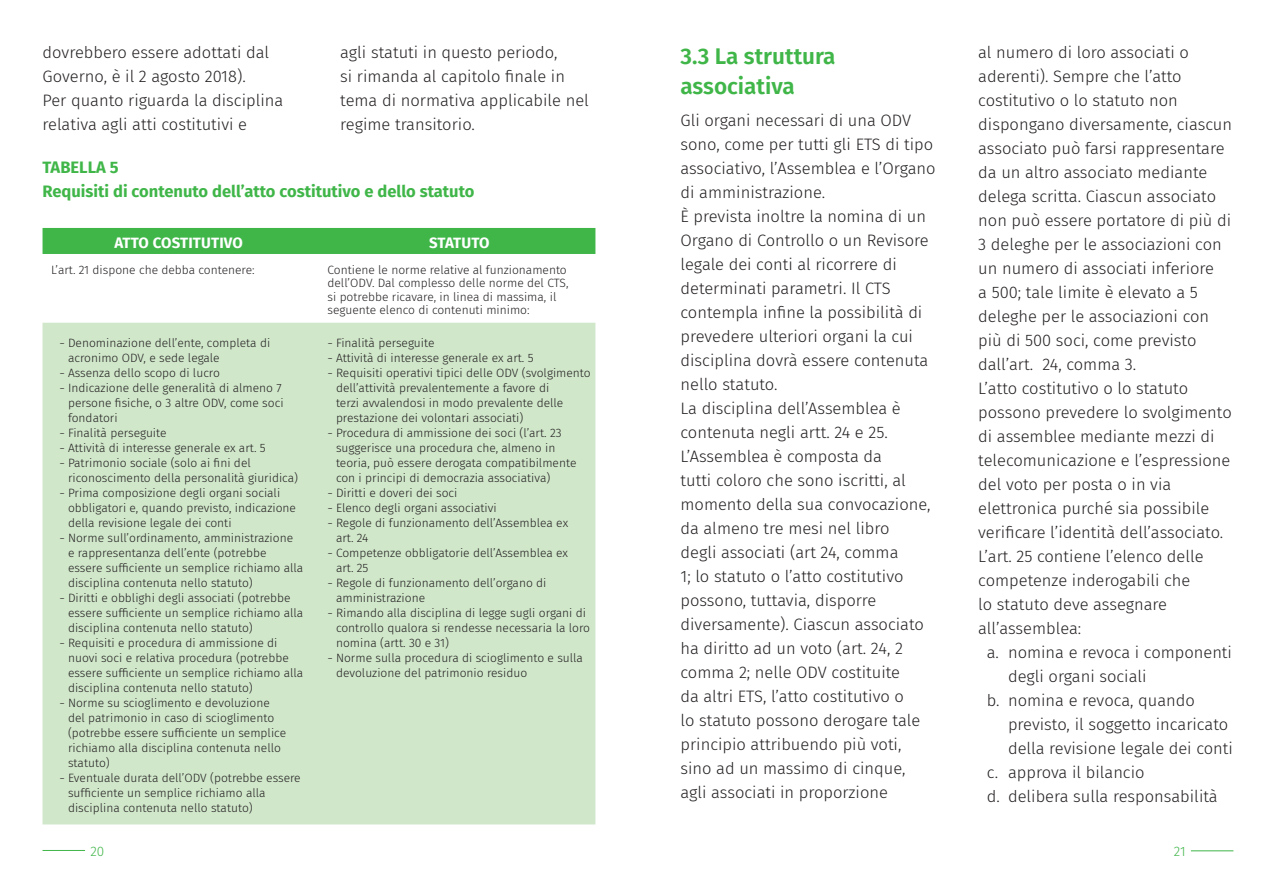
<style>
.page{position:relative;width:1276px;height:893px;background:#fff}
.page>*{position:absolute;margin:0;border:0;box-sizing:border-box;transform-origin:0 0}
.t1{font:600 22.5px/30px "Fira Sans";color:#40b649}
.t2{font:300 16.5px/24px "Fira Sans";color:#231f20}
.t3{font:700 16.5px/24px "Fira Sans";color:#40b649}
.t4{font:700 15px "Fira Sans";letter-spacing:.01em;color:#fff}
.t5{font:700 15px "Fira Sans";letter-spacing:-.02em;color:#fff}
.t6{font:300 13.5px "Fira Sans";color:#40b649}
.t7{font:300 12px/13.5px "Fira Sans";color:#231f20}
</style>
<div class="page">
<hr style="left:1191px;top:850px;width:42px;height:1px;background:#40b649">
<hr style="left:43px;top:850px;width:42px;height:1px;background:#40b649">
<div style="left:43px;top:228px;width:552px;height:26px;background:#40b649"></div>
<div style="left:43px;top:323px;width:552px;height:501px;background:#d0e7ca"></div>
<h2 class="t2" style="left:43px;top:41px;width:242px">dovrebbero essere adottati dal<br>Governo, è il 2 agosto 2018).<br>Per quanto riguarda la disciplina relativa agli atti costitutivi e</h2>
<h2 class="t2" style="left:340px;top:41px;width:250px">agli statuti in questo periodo,<br>si rimanda al capitolo finale in tema di normativa applicabile nel regime transitorio.</h2>
<h2 class="t3" style="left:43px;top:154px;width:433px">TABELLA 5<br>Requisiti di contenuto dell’atto costitutivo e dello statuto</h2>
<p class="t4" style="left:114px;top:230px;width:130px">ATTO COSTITUTIVO</p>
<p class="t5" style="left:429px;top:230px;width:62px">STATUTO</p>
<p class="t7" style="left:51px;top:263px;width:205px">L’art. 21 dispone che debba contenere:</p>
<p class="t7" style="left:327px;top:263px;width:242px">Contiene le norme relative al funzionamento dell’ODV. Dal complesso delle norme del CTS, si potrebbe ricavare, in linea di massima, il seguente elenco di contenuti minimo:</p>
<p class="t7" style="left:60px;top:336px;width:212px">˗ Denominazione dell’ente, completa di</p>
<p class="t7" style="left:68px;top:351px;width:153px">acronimo ODV, e sede legale</p>
<p class="t7" style="left:60px;top:366px;width:162px">˗ Assenza dello scopo di lucro</p>
<p class="t7" style="left:60px;top:381px;width:224px">˗ Indicazione delle generalità di almeno 7</p>
<p class="t7" style="left:68px;top:396px;width:217px">persone fisiche, o 3 altre ODV, come soci</p>
<p class="t7" style="left:68px;top:411px;width:51px">fondatori</p>
<p class="t7" style="left:60px;top:426px;width:109px">˗ Finalità perseguite</p>
<p class="t7" style="left:60px;top:441px;width:208px">˗ Attività di interesse generale ex art. 5</p>
<p class="t7" style="left:60px;top:456px;width:193px">˗ Patrimonio sociale (solo ai fini del</p>
<p class="t7" style="left:68px;top:471px;width:231px">riconoscimento della personalità giuridica)</p>
<p class="t7" style="left:60px;top:486px;width:222px">˗ Prima composizione degli organi sociali</p>
<p class="t7" style="left:68px;top:501px;width:229px">obbligatori e, quando previsto, indicazione</p>
<p class="t7" style="left:68px;top:516px;width:165px">della revisione legale dei conti</p>
<p class="t7" style="left:60px;top:531px;width:235px">˗ Norme sull’ordinamento, amministrazione</p>
<p class="t7" style="left:68px;top:546px;width:200px">e rappresentanza dell’ente (potrebbe</p>
<p class="t7" style="left:68px;top:561px;width:237px">essere sufficiente un semplice richiamo alla</p>
<p class="t7" style="left:68px;top:576px;width:186px">disciplina contenuta nello statuto)</p>
<p class="t7" style="left:60px;top:591px;width:233px">˗ Diritti e obblighi degli associati (potrebbe</p>
<p class="t7" style="left:68px;top:606px;width:237px">essere sufficiente un semplice richiamo alla</p>
<p class="t7" style="left:68px;top:621px;width:186px">disciplina contenuta nello statuto)</p>
<p class="t7" style="left:60px;top:636px;width:219px">˗ Requisiti e procedura di ammissione di</p>
<p class="t7" style="left:68px;top:651px;width:222px">nuovi soci e relativa procedura (potrebbe</p>
<p class="t7" style="left:68px;top:666px;width:237px">essere sufficiente un semplice richiamo alla</p>
<p class="t7" style="left:68px;top:681px;width:186px">disciplina contenuta nello statuto)</p>
<p class="t7" style="left:60px;top:696px;width:212px">˗ Norme su scioglimento e devoluzione</p>
<p class="t7" style="left:68px;top:711px;width:208px">del patrimonio in caso di scioglimento</p>
<p class="t7" style="left:68px;top:726px;width:219px">(potrebbe essere sufficiente un semplice</p>
<p class="t7" style="left:68px;top:741px;width:214px">richiamo alla disciplina contenuta nello</p>
<p class="t7" style="left:68px;top:756px;width:43px">statuto)</p>
<p class="t7" style="left:60px;top:771px;width:243px">˗ Eventuale durata dell’ODV (potrebbe essere</p>
<p class="t7" style="left:68px;top:786px;width:199px">sufficiente un semplice richiamo alla</p>
<p class="t7" style="left:68px;top:801px;width:186px">disciplina contenuta nello statuto)</p>
<p class="t7" style="left:327px;top:336px;width:109px">˗ Finalità perseguite</p>
<p class="t7" style="left:327px;top:351px;width:208px">˗ Attività di interesse generale ex art. 5</p>
<p class="t7" style="left:327px;top:366px;width:265px">˗ Requisiti operativi tipici delle ODV (svolgimento</p>
<p class="t7" style="left:336px;top:381px;width:215px">dell’attività prevalentemente a favore di</p>
<p class="t7" style="left:336px;top:396px;width:229px">terzi avvalendosi in modo prevalente delle</p>
<p class="t7" style="left:336px;top:411px;width:189px">prestazione dei volontari associati)</p>
<p class="t7" style="left:327px;top:426px;width:235px">˗ Procedura di ammissione dei soci (l’art. 23</p>
<p class="t7" style="left:336px;top:441px;width:221px">suggerisce una procedura che, almeno in</p>
<p class="t7" style="left:336px;top:456px;width:242px">teoria, può essere derogata compatibilmente</p>
<p class="t7" style="left:336px;top:471px;width:216px">con i principi di democrazia associativa)</p>
<p class="t7" style="left:327px;top:486px;width:131px">˗ Diritti e doveri dei soci</p>
<p class="t7" style="left:327px;top:501px;width:171px">˗ Elenco degli organi associativi</p>
<p class="t7" style="left:327px;top:516px;width:242px">˗ Regole di funzionamento dell’Assemblea ex</p>
<p class="t7" style="left:336px;top:531px;width:34px">art. 24</p>
<p class="t7" style="left:327px;top:546px;width:242px">˗ Competenze obbligatorie dell’Assemblea ex</p>
<p class="t7" style="left:336px;top:561px;width:34px">art. 25</p>
<p class="t7" style="left:327px;top:576px;width:220px">˗ Regole di funzionamento dell’organo di</p>
<p class="t7" style="left:336px;top:591px;width:91px">amministrazione</p>
<p class="t7" style="left:327px;top:606px;width:260px">˗ Rimando alla disciplina di legge sugli organi di</p>
<p class="t7" style="left:336px;top:621px;width:255px">controllo qualora si rendesse necessaria la loro</p>
<p class="t7" style="left:336px;top:636px;width:114px">nomina (artt. 30 e 31)</p>
<p class="t7" style="left:327px;top:651px;width:257px">˗ Norme sulla procedura di scioglimento e sulla</p>
<p class="t7" style="left:336px;top:666px;width:193px">devoluzione del patrimonio residuo</p>
<h1 class="t1" style="left:680px;top:39px;width:157px">3.3 La struttura associativa</h1>
<p class="t2" style="left:680px;top:108px;width:257px">Gli organi necessari di una ODV sono, come per tutti gli ETS di tipo associativo, l’Assemblea e l’Organo di amministrazione.<br>È prevista inoltre la nomina di un<br>Organo di Controllo o un Revisore legale dei conti al ricorrere di determinati parametri. Il CTS contempla infine la possibilità di prevedere ulteriori organi la cui disciplina dovrà essere contenuta nello statuto.<br>La disciplina dell’Assemblea è contenuta negli artt. 24 e 25.<br>L’Assemblea è composta da<br>tutti coloro che sono iscritti, al momento della sua convocazione, da almeno tre mesi nel libro<br>degli associati (art 24, comma<br>1; lo statuto o l’atto costitutivo possono, tuttavia, disporre diversamente). Ciascun associato ha diritto ad un voto (art. 24, 2 comma 2; nelle ODV costituite<br>da altri ETS, l’atto costitutivo o<br>lo statuto possono derogare tale principio attribuendo più voti, sino ad un massimo di cinque, agli associati in proporzione</p>
<h2 class="t2" style="left:978px;top:40px;width:212px">al numero di loro associati o</h2>
<h2 class="t2" style="left:978px;top:64px;width:205px">aderenti). Sempre che l’atto</h2>
<h2 class="t2" style="left:978px;top:88px;width:201px">costitutivo o lo statuto non</h2>
<h2 class="t2" style="left:978px;top:112px;width:255px">dispongano diversamente, ciascun</h2>
<h2 class="t2" style="left:978px;top:136px;width:248px">associato può farsi rappresentare</h2>
<h2 class="t2" style="left:978px;top:160px;width:231px">da un altro associato mediante</h2>
<h2 class="t2" style="left:978px;top:184px;width:239px">delega scritta. Ciascun associato</h2>
<h2 class="t2" style="left:978px;top:208px;width:254px">non può essere portatore di più di</h2>
<h2 class="t2" style="left:978px;top:232px;width:245px">3 deleghe per le associazioni con</h2>
<h2 class="t2" style="left:978px;top:256px;width:237px">un numero di associati inferiore</h2>
<h2 class="t2" style="left:978px;top:280px;width:221px">a 500; tale limite è elevato a 5</h2>
<h2 class="t2" style="left:978px;top:304px;width:232px">deleghe per le associazioni con</h2>
<h2 class="t2" style="left:978px;top:328px;width:220px">più di 500 soci, come previsto</h2>
<h2 class="t2" style="left:978px;top:352px;width:160px">dall’art. 24, comma 3.</h2>
<h2 class="t2" style="left:978px;top:376px;width:211px">L’atto costitutivo o lo statuto</h2>
<h2 class="t2" style="left:978px;top:400px;width:255px">possono prevedere lo svolgimento</h2>
<h2 class="t2" style="left:978px;top:424px;width:238px">di assemblee mediante mezzi di</h2>
<h2 class="t2" style="left:978px;top:448px;width:254px">telecomunicazione e l’espressione</h2>
<h2 class="t2" style="left:978px;top:472px;width:194px">del voto per posta o in via</h2>
<h2 class="t2" style="left:978px;top:496px;width:232px">elettronica purché sia possibile</h2>
<h2 class="t2" style="left:978px;top:520px;width:247px">verificare l’identità dell’associato.</h2>
<h2 class="t2" style="left:978px;top:544px;width:227px">L’art. 25 contiene l’elenco delle</h2>
<h2 class="t2" style="left:978px;top:568px;width:214px">competenze inderogabili che</h2>
<h2 class="t2" style="left:978px;top:593px;width:190px">lo statuto deve assegnare</h2>
<h2 class="t2" style="left:978px;top:617px;width:104px">all’assemblea:</h2>
<h2 class="t2" style="left:986px;top:641px;width:247px">a. nomina e revoca i componenti</h2>
<h2 class="t2" style="left:1008px;top:665px;width:140px">degli organi sociali</h2>
<h2 class="t2" style="left:986px;top:689px;width:210px">b. nomina e revoca, quando</h2>
<h2 class="t2" style="left:1008px;top:713px;width:222px">previsto, il soggetto incaricato</h2>
<h2 class="t2" style="left:1008px;top:737px;width:226px">della revisione legale dei conti</h2>
<h2 class="t2" style="left:986px;top:761px;width:159px">c. approva il bilancio</h2>
<h2 class="t2" style="left:986px;top:785px;width:232px">d. delibera sulla responsabilità</h2>
<p class="t6" style="left:90px;top:841px;width:15px">20</p>
<p class="t6" style="left:1174px;top:841px;width:13px">21</p>
</div>
